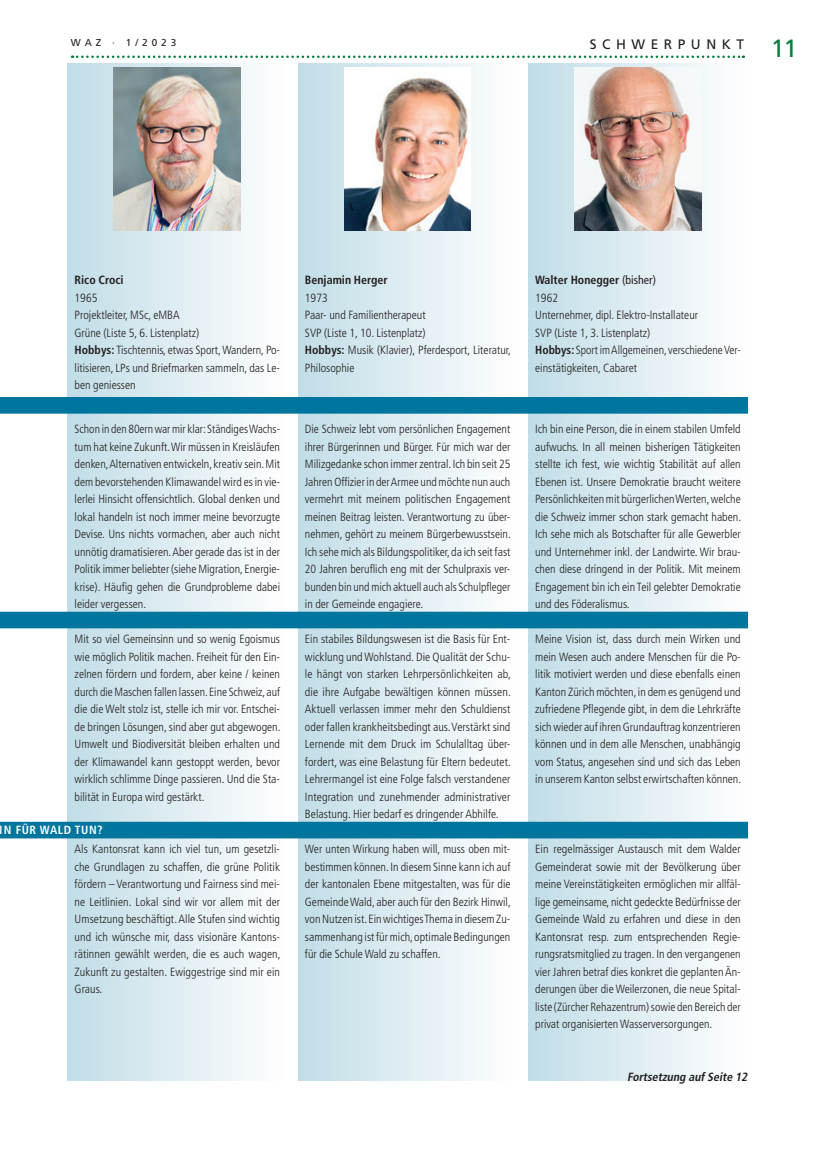
<style>
.page{position:relative;width:815px;height:1152px;background:#fff}
.page>*{position:absolute;margin:0;border:0;box-sizing:border-box;transform-origin:0 0}
.t1{font:25px "Frutiger LT Std";color:#007e3d}
.t2{font:13.75px "Frutiger LT Std";letter-spacing:.4em;color:#231f20}
.t3{font:300 condensed 11.88px/17.5px "Frutiger LT Std";color:#231f20;text-align:justify}
.t4{font:700 condensed 11.88px "Frutiger LT Std";color:#231f20}
.t5{font:italic 700 condensed 11.88px "Frutiger LT Std";color:#231f20}
.t6{font:700 condensed 11.88px "Frutiger LT Std";letter-spacing:.05em;color:#fff}
.t7{font:10px "Frutiger LT Std";letter-spacing:.4em;color:#231f20}
.s1{font-weight:700}
.s2{font-weight:400}
</style>
<div class="page">
<svg style="left:72px;top:56px;width:672px;height:2px"></svg>
<div style="left:67px;top:64px;width:220px;height:1017px;background:linear-gradient(to right,#bfdce6,#fefefe)"></div>
<div style="left:298px;top:64px;width:219px;height:1017px;background:linear-gradient(to right,#c0dce6,#fefefe)"></div>
<div style="left:528px;top:64px;width:220px;height:1017px;background:linear-gradient(to right,#c0dce6,#fefefe)"></div>
<img style="left:574px;top:67px;width:127px;height:163px">
<img style="left:344px;top:67px;width:127px;height:163px">
<img style="left:114px;top:67px;width:126px;height:163px">
<svg style="left:0;top:397px;width:748px;height:441px"></svg>
<p class="t7" style="left:71px;top:37px;width:107px">WAZ · 1/2023</p>
<p class="t2" style="left:590px;top:36px;width:156px">SCHWERPUNKT</p>
<h1 class="t1" style="left:771px;top:33px;width:28px">11</h1>
<p class="t4" style="left:75px;top:273px;width:51px">Rico Croci</p>
<p class="t3" style="left:75px;top:289px;width:207px;text-align:left">1965<br>Projektleiter, MSc, eMBA<br>Grüne (Liste 5, 6. Listenplatz)<br><span class="s1">Hobbys:</span> Tischtennis, etwas Sport, Wandern, Po&shy;litisieren, LPs und Briefmarken sammeln, das Le&shy;ben geniessen</p>
<p class="t4" style="left:305px;top:273px;width:84px">Benjamin Herger</p>
<p class="t3" style="left:305px;top:289px;width:207px;text-align:left">1973<br>Paar- und Familientherapeut<br>SVP (Liste 1, 10. Listenplatz)<br><span class="s1">Hobbys:</span> Musik (Klavier), Pferdesport, Literatur,<br>Philosophie</p>
<p class="t3" style="left:535px;top:272px;width:207px;text-align:left"><span class="s1">Walter Honegger</span> <span class="s2">(bisher)<br></span>1962<br>Unternehmer, dipl. Elektro-Installateur<br>SVP (Liste 1, 3. Listenplatz)<br><span class="s1">Hobbys:</span> Sport im Allgemeinen, verschiedene Ver&shy;einstätigkeiten, Cabaret</p>
<p class="t3" style="left:75px;top:420px;width:207px">Schon in den 80ern war mir klar: Ständiges Wachs&shy;tum hat keine Zukunft. Wir müssen in Kreisläufen denken, Alternativen entwickeln, kreativ sein. Mit dem bevorstehenden Klimawandel wird es in vie&shy;lerlei Hinsicht offensichtlich. Global denken und lokal handeln ist noch immer meine bevorzugte Devise. Uns nichts vormachen, aber auch nicht unnötig dramatisieren. Aber gerade das ist in der Politik immer beliebter (siehe Migration, Energie&shy;krise). Häufig gehen die Grundprobleme dabei leider vergessen.</p>
<p class="t3" style="left:305px;top:420px;width:207px">Die Schweiz lebt vom persönlichen Engagement ihrer Bürgerinnen und Bürger. Für mich war der Milizgedanke schon immer zentral. Ich bin seit 25<br>Jahren Offizier in der Armee und möchte nun auch vermehrt mit meinem politischen Engagement meinen Beitrag leisten. Verantwortung zu über&shy;nehmen, gehört zu meinem Bürgerbewusstsein.<br>Ich sehe mich als Bildungspolitiker, da ich seit fast 20 Jahren beruflich eng mit der Schulpraxis ver&shy;bunden bin und mich aktuell auch als Schulpfleger in der Gemeinde engagiere.</p>
<p class="t3" style="left:535px;top:420px;width:207px">Ich bin eine Person, die in einem stabilen Umfeld aufwuchs. In all meinen bisherigen Tätigkeiten stellte ich fest, wie wichtig Stabilität auf allen Ebenen ist. Unsere Demokratie braucht weitere Persönlichkeiten mit bürgerlichen Werten, welche die Schweiz immer schon stark gemacht haben.<br>Ich sehe mich als Botschafter für alle Gewerbler und Unternehmer inkl. der Landwirte. Wir brau&shy;chen diese dringend in der Politik. Mit meinem Engagement bin ich ein Teil gelebter Demokratie und des Föderalismus.</p>
<p class="t3" style="left:75px;top:630px;width:207px">Mit so viel Gemeinsinn und so wenig Egoismus wie möglich Politik machen. Freiheit für den Ein&shy;zelnen fördern und fordern, aber keine / keinen durch die Maschen fallen lassen. Eine Schweiz, auf die die Welt stolz ist, stelle ich mir vor. Entschei&shy;de bringen Lösungen, sind aber gut abgewogen.<br>Umwelt und Biodiversität bleiben erhalten und der Klimawandel kann gestoppt werden, bevor wirklich schlimme Dinge passieren. Und die Sta&shy;bilität in Europa wird gestärkt.</p>
<p class="t3" style="left:305px;top:630px;width:207px">Ein stabiles Bildungswesen ist die Basis für Ent&shy;wicklung und Wohlstand. Die Qualität der Schu&shy;le hängt von starken Lehrpersönlichkeiten ab, die ihre Aufgabe bewältigen können müssen.<br>Aktuell verlassen immer mehr den Schuldienst oder fallen krankheitsbedingt aus. Verstärkt sind Lernende mit dem Druck im Schulalltag über&shy;fordert, was eine Belastung für Eltern bedeutet.<br>Lehrermangel ist eine Folge falsch verstandener Integration und zunehmender administrativer Belastung. Hier bedarf es dringender Abhilfe.</p>
<p class="t3" style="left:535px;top:630px;width:207px">Meine Vision ist, dass durch mein Wirken und mein Wesen auch andere Menschen für die Po&shy;litik motiviert werden und diese ebenfalls einen Kanton Zürich möchten, in dem es genügend und zufriedene Pflegende gibt, in dem die Lehrkräfte sich wieder auf ihren Grundauftrag konzentrieren können und in dem alle Menschen, unabhängig vom Status, angesehen sind und sich das Leben in unserem Kanton selbst erwirtschaften können.</p>
<p class="t6" style="left:0;top:823px;width:104px">IN FÜR WALD TUN?</p>
<p class="t3" style="left:75px;top:840px;width:207px">Als Kantonsrat kann ich viel tun, um gesetzli&shy;che Grundlagen zu schaffen, die grüne Politik fördern – Verantwortung und Fairness sind mei&shy;ne Leitlinien. Lokal sind wir vor allem mit der Umsetzung beschäftigt. Alle Stufen sind wichtig und ich wünsche mir, dass visionäre Kantons&shy;rätinnen gewählt werden, die es auch wagen, Zukunft zu gestalten. Ewiggestrige sind mir ein Graus.</p>
<p class="t3" style="left:305px;top:840px;width:207px">Wer unten Wirkung haben will, muss oben mit&shy;bestimmen können. In diesem Sinne kann ich auf der kantonalen Ebene mitgestalten, was für die Gemeinde Wald, aber auch für den Bezirk Hinwil, von Nutzen ist. Ein wichtiges Thema in diesem Zu&shy;sammenhang ist für mich, optimale Bedingungen für die Schule Wald zu schaffen.</p>
<p class="t3" style="left:535px;top:840px;width:207px">Ein regelmässiger Austausch mit dem Walder Gemeinderat sowie mit der Bevölkerung über meine Vereinstätigkeiten ermöglichen mir allfäl&shy;lige gemeinsame, nicht gedeckte Bedürfnisse der Gemeinde Wald zu erfahren und diese in den Kantonsrat resp. zum entsprechenden Regie&shy;rungsratsmitglied zu tragen. In den vergangenen vier Jahren betraf dies konkret die geplanten Än&shy;derungen über die Weilerzonen, die neue Spital&shy;liste (Zürcher Rehazentrum) sowie den Bereich der privat organisierten Wasserversorgungen.</p>
<p class="t5" style="left:627px;top:1069px;width:124px">Fortsetzung aufSeite 12</p>
</div>
